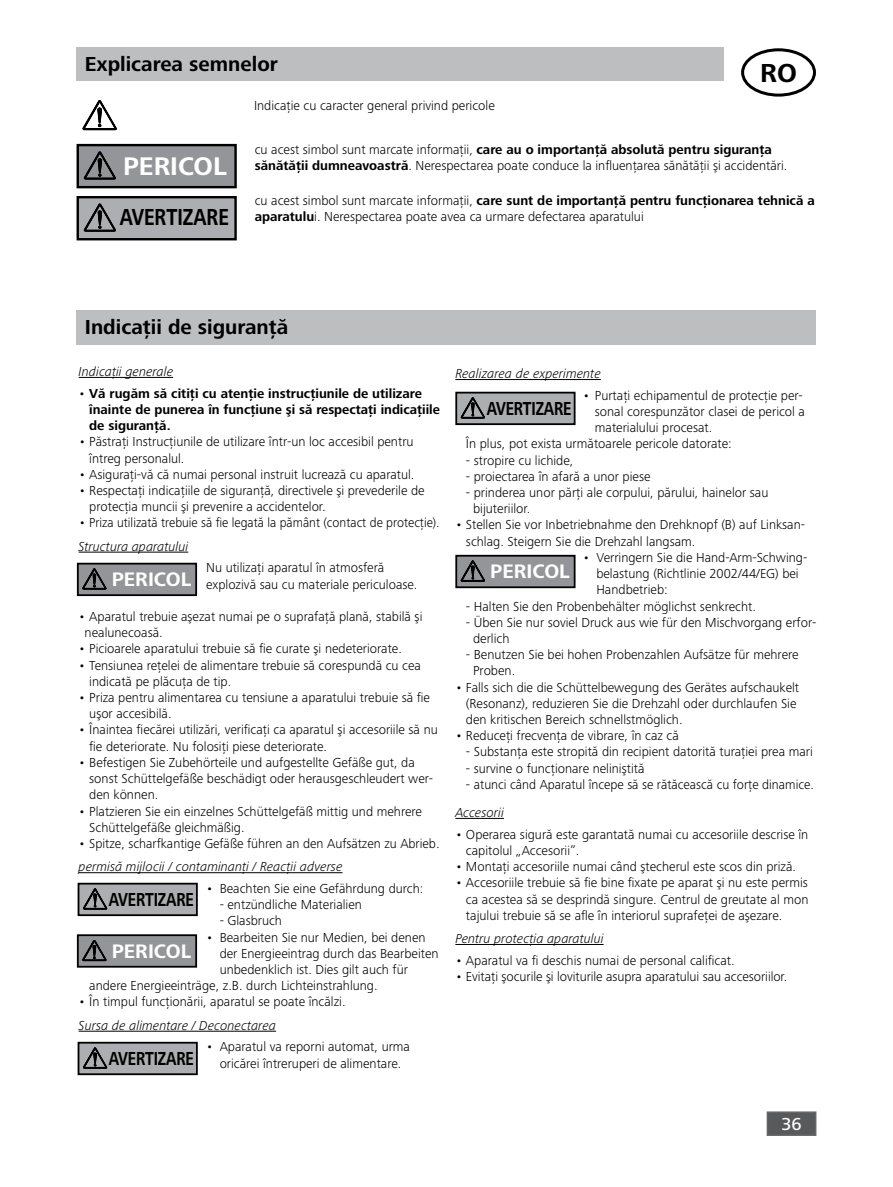
<style>
.page{position:relative;width:893px;height:1187px;background:#fff}
.page>*{position:absolute;margin:0;border:0;box-sizing:border-box;transform-origin:0 0}
.t1{font:700 27px "Frutiger Next IKA";color:#000}
.t2{font:700 26.4px "Frutiger Next IKA";color:#fff}
.t3{font:700 24px "Frutiger Next IKA";color:#000;scale:.78 1}
.t4{font:700 21px "Frutiger Next IKA";color:#000}
.t5{font:700 20.25px "Frutiger Next IKA";color:#fff}
.t6{font:700 19.5px "Frutiger Next IKA";letter-spacing:-.01em;color:#000;scale:.76 1}
.t7{font:500 18px "Frutiger Next IKA";color:#fff}
.t8{font:300 13.5px/16.2px "Frutiger Next IKA";color:#000}
.t9{font:italic 300 13.5px "Frutiger Next IKA";color:#000}
.t10{font:700 13.5px/16.2px "Frutiger Next IKA";color:#000}
.s1{font-weight:700}
.s2{font-weight:300}
</style>
<div class="page">
<div style="left:767px;top:1111px;width:49px;height:24px;background:#58595b;border:2px solid #666"></div>
<div style="left:76px;top:310px;width:740px;height:34px;background:#bcbec0"></div>
<hr style="left:79px;top:377px;width:94px;height:1px;background:#000">
<hr style="left:79px;top:551px;width:109px;height:1px;background:#000">
<hr style="left:79px;top:872px;width:264px;height:1px;background:#000">
<hr style="left:79px;top:1030px;width:197px;height:1px;background:#000">
<hr style="left:455px;top:379px;width:146px;height:1px;background:#000">
<hr style="left:455px;top:818px;width:49px;height:1px;background:#000">
<hr style="left:455px;top:944px;width:149px;height:1px;background:#000">
<div style="left:77px;top:48px;width:647px;height:33px;background:#bcbec0"></div>
<svg style="left:82px;top:100px;width:35px;height:30px"></svg>
<div style="left:741px;top:48px;width:75px;height:49px;border:3px solid #000;border-radius:50%"></div>
<div style="left:77px;top:144px;width:160px;height:44px;background:#939598;border:2px solid #000"></div>
<svg style="left:84px;top:152px;width:32px;height:28px"></svg>
<div style="left:77px;top:196px;width:160px;height:44px;background:#acaeb1;border:2px solid #000"></div>
<svg style="left:84px;top:204px;width:32px;height:28px"></svg>
<div style="left:78px;top:1041px;width:120px;height:34px;background:#acaeb1;border:2px solid #000"></div>
<svg style="left:83px;top:1047px;width:24px;height:21px"></svg>
<div style="left:455px;top:555px;width:120px;height:33px;background:#939598;border:2px solid #000"></div>
<svg style="left:461px;top:560px;width:24px;height:22px"></svg>
<div style="left:77px;top:562px;width:120px;height:34px;background:#939598;border:2px solid #000"></div>
<svg style="left:82px;top:568px;width:25px;height:22px"></svg>
<div style="left:77px;top:934px;width:120px;height:33px;background:#939598;border:2px solid #000"></div>
<svg style="left:82px;top:940px;width:25px;height:21px"></svg>
<div style="left:455px;top:392px;width:120px;height:33px;background:#acaeb1;border:2px solid #000"></div>
<svg style="left:461px;top:397px;width:24px;height:22px"></svg>
<div style="left:78px;top:882px;width:120px;height:34px;background:#acaeb1;border:2px solid #000"></div>
<svg style="left:83px;top:888px;width:24px;height:21px"></svg>
<h3 class="t4" style="left:85px;top:52px;width:195px">Explicarea semnelor</h3>
<p class="t8" style="left:254px;top:97px;width:242px">Indicaţie cu caracter general privind pericole</p>
<h1 class="t1" style="left:760px;top:58px;width:38px">RO</h1>
<h2 class="t2" style="left:123px;top:151px;width:105px">PERICOL</h2>
<h3 class="t3" style="left:120px;top:203px;width:141px">AVERTIZARE</h3>
<p class="t8" style="left:255px;top:142px;width:534px">cu acest simbol sunt marcate informaţii, <span class="s1">care au o importanţă absolută pentru siguranţa sănătăţii dumneavoastră</span>. Nerespectarea poate conduce la influenţarea sănătăţii şi accidentări.</p>
<p class="t8" style="left:255px;top:192px;width:561px">cu acest simbol sunt marcate informaţii, <span class="s1">care sunt de importanţă pentru funcţionarea tehnică a aparatulu</span>i. Nerespectarea poate avea ca urmare defectarea aparatului</p>
<h3 class="t4" style="left:85px;top:315px;width:205px">Indicaţii de siguranţă</h3>
<p class="t9" style="left:79px;top:364px;width:96px">Indicaţii generale</p>
<p class="t10" style="left:89px;top:385px;width:352px;text-indent:-11px"><span class="s2">•</span> Vă rugăm să citiţi cu atenţie instrucţiunile de utilizare înainte de punerea în funcţiune şi să respectaţi indicaţiile de siguranţă.</p>
<p class="t8" style="left:89px;top:433px;width:326px;text-indent:-11px">• Păstraţi Instrucţiunile de utilizare într-un loc accesibil pentru întreg personalul.</p>
<p class="t8" style="left:79px;top:466px;width:337px">• Asiguraţi-vă că numai personal instruit lucrează cu aparatul.</p>
<p class="t8" style="left:89px;top:482px;width:337px;text-indent:-11px">• Respectaţi indicaţiile de siguranţă, directivele şi prevederile de protecţia muncii şi prevenire a accidentelor.</p>
<p class="t8" style="left:79px;top:514px;width:363px">• Priza utilizată trebuie să fie legată la pământ (contact de protecţie).</p>
<p class="t9" style="left:79px;top:538px;width:111px">Structura aparatului</p>
<p class="t8" style="left:206px;top:559px;width:213px">Nu utilizaţi aparatul în atmosferă explozivă sau cu materiale periculoase.</p>
<p class="t8" style="left:85px;top:608px;width:339px;text-indent:-6px">• Aparatul trebuie aşezat numai pe o suprafaţă plană, stabilă şi nealunecoasă.</p>
<p class="t8" style="left:79px;top:640px;width:325px">• Picioarele aparatului trebuie să fie curate şi nedeteriorate.</p>
<p class="t8" style="left:89px;top:657px;width:333px;text-indent:-11px">• Tensiunea reţelei de alimentare trebuie să corespundă cu cea indicată pe plăcuţa de tip.</p>
<p class="t8" style="left:89px;top:689px;width:342px;text-indent:-11px">• Priza pentru alimentarea cu tensiune a aparatului trebuie să fie uşor accesibilă.</p>
<p class="t8" style="left:89px;top:721px;width:350px;text-indent:-11px">• Înaintea fiecărei utilizări, verificaţi ca aparatul şi accesoriile să nu fie deteriorate. Nu folosiţi piese deteriorate.</p>
<p class="t8" style="left:89px;top:754px;width:345px;text-indent:-11px">• Befestigen Sie Zubehörteile und aufgestellte Gefäße gut, da sonst Schüttelgefäße beschädigt oder herausgeschleudert wer&shy;den können.</p>
<p class="t8" style="left:89px;top:802px;width:334px;text-indent:-11px">• Platzieren Sie ein einzelnes Schüttelgefäß mittig und mehrere<br>Schüttelgefäße gleichmäßig.</p>
<p class="t8" style="left:79px;top:835px;width:362px">• Spitze, scharfkantige Gefäße führen an den Aufsätzen zu Abrieb.</p>
<p class="t9" style="left:79px;top:859px;width:265px">permisă mijlocii / contaminanți / Reacții adverse</p>
<p class="t8" style="left:206px;top:880px;width:219px">• Beachten Sie eine Gefährdung durch:</p>
<p class="t8" style="left:220px;top:896px;width:144px">- entzündliche Materialien</p>
<p class="t8" style="left:220px;top:912px;width:64px">- Glasbruch</p>
<p class="t8" style="left:206px;top:928px;width:221px">• Bearbeiten Sie nur Medien, bei denen</p>
<p class="t8" style="left:220px;top:945px;width:220px">der Energieeintrag durch das Bearbeiten</p>
<p class="t8" style="left:220px;top:961px;width:190px">unbedenklich ist. Dies gilt auch für</p>
<p class="t8" style="left:89px;top:977px;width:290px">andere Energieeinträge, z.B. durch Lichteinstrahlung.</p>
<p class="t8" style="left:79px;top:993px;width:268px">• În timpul funcţionării, aparatul se poate încălzi.</p>
<p class="t9" style="left:79px;top:1017px;width:199px">Sursa de alimentare / Deconectarea</p>
<p class="t8" style="left:206px;top:1038px;width:205px;text-align:center">• Aparatul va reporni automat, urma oricărei întreruperi de alimentare.</p>
<h3 class="t5" style="left:112px;top:567px;width:81px">PERICOL</h3>
<h3 class="t6" style="left:109px;top:887px;width:113px">AVERTIZARE</h3>
<h3 class="t5" style="left:112px;top:939px;width:81px">PERICOL</h3>
<h3 class="t6" style="left:109px;top:1046px;width:113px">AVERTIZARE</h3>
<p class="t9" style="left:455px;top:366px;width:147px">Realizarea de experimente</p>
<p class="t8" style="left:583px;top:387px;width:221px">• Purtaţi echipamentul de protecţie per-</p>
<p class="t8" style="left:595px;top:403px;width:212px">sonal corespunzător clasei de pericol a</p>
<p class="t8" style="left:595px;top:419px;width:119px">materialului procesat.</p>
<p class="t8" style="left:466px;top:436px;width:267px">În plus, pot exista următoarele pericole datorate:</p>
<p class="t8" style="left:466px;top:452px;width:109px">- stropire cu lichide,</p>
<p class="t8" style="left:466px;top:468px;width:186px">- proiectarea în afară a unor piese</p>
<p class="t8" style="left:473px;top:484px;width:297px;text-indent:-7px">- prinderea unor părţi ale corpului, părului, hainelor sau bijuteriilor.</p>
<p class="t8" style="left:466px;top:517px;width:341px;text-indent:-11px">• Stellen Sie vor Inbetriebnahme den Drehknopf (B) auf Linksan&shy;schlag. Steigern Sie die Drehzahl langsam.</p>
<p class="t8" style="left:596px;top:549px;width:212px;text-indent:-14px">• Verringern Sie die Hand-Arm-Schwing&shy;belastung (Richtlinie 2002/44/EG) bei<br>Handbetrieb:</p>
<p class="t8" style="left:466px;top:598px;width:291px">- Halten Sie den Probenbehälter möglichst senkrecht.</p>
<p class="t8" style="left:473px;top:614px;width:345px;text-indent:-7px">- Üben Sie nur soviel Druck aus wie für den Mischvorgang erfor&shy;derlich</p>
<p class="t8" style="left:473px;top:646px;width:327px;text-indent:-7px">- Benutzen Sie bei hohen Probenzahlen Aufsätze für mehrere<br>Proben.</p>
<p class="t8" style="left:466px;top:679px;width:335px;text-indent:-11px">• Falls sich die die Schüttelbewegung des Gerätes aufschaukelt (Resonanz), reduzieren Sie die Drehzahl oder durchlaufen Sie den kritischen Bereich schnellstmöglich.</p>
<p class="t8" style="left:455px;top:727px;width:225px">• Reduceţi frecvenţa de vibrare, în caz că</p>
<p class="t8" style="left:466px;top:743px;width:348px">- Substanţa este stropită din recipient datorită turaţiei prea mari</p>
<p class="t8" style="left:466px;top:760px;width:180px">- survine o funcţionare neliniştită</p>
<p class="t8" style="left:466px;top:776px;width:349px">- atunci când Aparatul începe să se rătăcească cu forțe dinamice.</p>
<p class="t9" style="left:455px;top:804px;width:50px">Accesorii</p>
<p class="t8" style="left:466px;top:826px;width:344px;text-indent:-11px">• Operarea sigură este garantată numai cu accesoriile descrise în capitolul „Accesorii”.</p>
<p class="t8" style="left:455px;top:858px;width:342px">• Montaţi accesoriile numai când ştecherul este scos din priză.</p>
<p class="t8" style="left:466px;top:874px;width:344px;text-align:justify;text-indent:-11px">• Accesoriile trebuie să fie bine fixate pe aparat şi nu este permis ca acestea să se desprindă singure. Centrul de greutate al mon tajului trebuie să se afle în interiorul suprafeţei de aşezare.</p>
<p class="t9" style="left:455px;top:930px;width:150px">Pentru protecţia aparatului</p>
<p class="t8" style="left:455px;top:952px;width:281px">• Aparatul va fi deschis numai de personal calificat.</p>
<p class="t8" style="left:455px;top:968px;width:334px">• Evitaţi şocurile şi loviturile asupra aparatului sau accesoriilor.</p>
<h3 class="t6" style="left:487px;top:397px;width:113px">AVERTIZARE</h3>
<h3 class="t5" style="left:490px;top:560px;width:81px">PERICOL</h3>
<h3 class="t7" style="left:781px;top:1113px;width:22px">36</h3>
</div>
